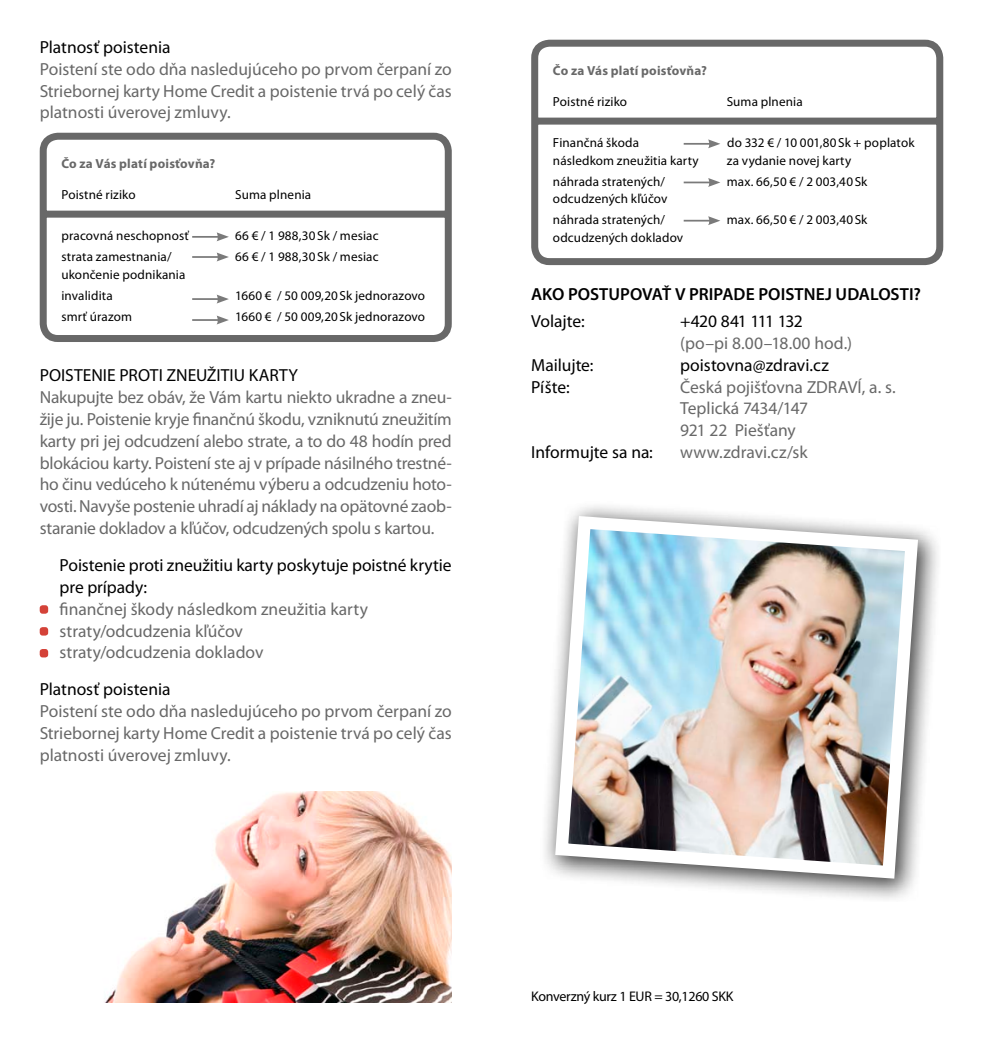
<style>
.page{position:relative;width:983px;height:1042px;background:#fff}
.page>*{position:absolute;margin:0;border:0;box-sizing:border-box;transform-origin:0 0}
.t1{font:17.5px/21.9px "Myriad Pro";color:#686868;text-align:justify}
.t2{font:17.5px/21.9px "Myriad Pro";letter-spacing:-.005em;color:#000}
.t3{font:600 17.5px "Myriad Pro";letter-spacing:.005em;color:#000}
.t4{font:17.5px "Myriad Pro";letter-spacing:-.05em;color:#000}
.t5{font:14px "Myriad Pro";letter-spacing:-.02em;color:#000}
.t6{font:13.12px/21px "Myriad Pro";letter-spacing:.01em;color:#000}
.t7{font:700 13.12px "Myriad Pro";letter-spacing:.015em;color:#686868}
</style>
<div class="page">
<div style="left:535px;top:496px;width:405px;height:406px;background:#000;opacity:.75"></div>
<img style="left:548px;top:509px;width:376px;height:376px">
<svg style="left:531px;top:39px;width:413px;height:227px"></svg>
<hr style="left:683px;top:143px;width:27px;height:2px;background:#7a7a7a">
<svg style="left:708px;top:139px;width:12px;height:9px"></svg>
<svg style="left:683px;top:178px;width:37px;height:9px"></svg>
<hr style="left:683px;top:220px;width:27px;height:2px;background:#7a7a7a">
<svg style="left:708px;top:216px;width:12px;height:9px"></svg>
<div style="left:40px;top:605px;width:8px;height:9px;background:#d44238;border-radius:3px"></div>
<div style="left:40px;top:627px;width:8px;height:8px;background:#d44238;border-radius:3px"></div>
<div style="left:40px;top:649px;width:8px;height:8px;background:#d44238;border-radius:3px"></div>
<svg style="left:39px;top:132px;width:413px;height:210px"></svg>
<hr style="left:192px;top:236px;width:27px;height:2px;background:#7a7a7a">
<svg style="left:216px;top:232px;width:13px;height:9px"></svg>
<hr style="left:192px;top:256px;width:27px;height:2px;background:#7a7a7a">
<svg style="left:216px;top:252px;width:13px;height:9px"></svg>
<hr style="left:192px;top:298px;width:27px;height:2px;background:#7a7a7a">
<svg style="left:216px;top:295px;width:13px;height:8px"></svg>
<hr style="left:192px;top:319px;width:27px;height:2px;background:#7a7a7a">
<svg style="left:216px;top:315px;width:13px;height:9px"></svg>
<img style="left:105px;top:791px;width:346px;height:211px">
<p class="t2" style="left:40px;top:36px;width:132px">Platnosť poistenia</p>
<p class="t1" style="left:40px;top:58px;width:413px">Poistení ste odo dňa nasledujúceho po prvom čerpaní zo Striebornej karty Home Credit a poistenie trvá po celý čas platnosti úverovej zmluvy.</p>
<p class="t7" style="left:61px;top:155px;width:155px">Čo za Vás platí poisťovňa?</p>
<p class="t6" style="left:61px;top:184px;width:76px">Poistné riziko</p>
<p class="t6" style="left:235px;top:184px;width:78px">Suma plnenia</p>
<p class="t6" style="left:61px;top:225px;width:129px">pracovná neschopnosť</p>
<p class="t6" style="left:235px;top:225px;width:145px">66 € / 1 988,30Sk / mesiac</p>
<p class="t6" style="left:61px;top:246px;width:112px">strata zamestnania/</p>
<p class="t6" style="left:235px;top:246px;width:145px">66 € / 1 988,30Sk / mesiac</p>
<p class="t6" style="left:61px;top:263px;width:125px">ukončenie podnikania invalidita</p>
<p class="t6" style="left:235px;top:284px;width:191px">1660 € / 50 009,20Sk jednorazovo</p>
<p class="t6" style="left:61px;top:305px;width:72px">smrť úrazom</p>
<p class="t6" style="left:235px;top:305px;width:191px">1660 € / 50 009,20Sk jednorazovo</p>
<p class="t2" style="left:40px;top:364px;width:260px">POISTENIE PROTI ZNEUŽITIU KARTY</p>
<p class="t1" style="left:40px;top:386px;width:413px">Nakupujte bez obáv, že Vám kartu niekto ukradne a zneu&shy;žije ju. Poistenie kryje finančnú škodu, vzniknutú zneužitím karty pri jej odcudzení alebo strate, a to do 48 hodín pred blokáciou karty. Poistení ste aj v prípade násilného trestné&shy;ho činu vedúceho k nútenému výberu a odcudzeniu hoto&shy;vosti. Navyše postenie uhradí aj náklady na opätovné zaob&shy;staranie dokladov a kľúčov, odcudzených spolu s kartou.</p>
<p class="t2" style="left:60px;top:554px;width:393px">Poistenie proti zneužitiu karty poskytuje poistné krytie pre prípady:</p>
<p class="t1" style="left:60px;top:597px;width:310px;text-align:left">finančnej škody následkom zneužitia karty straty/odcudzenia kľúčov straty/odcudzenia dokladov</p>
<p class="t2" style="left:40px;top:678px;width:132px">Platnosť poistenia</p>
<p class="t1" style="left:40px;top:700px;width:413px">Poistení ste odo dňa nasledujúceho po prvom čerpaní zo Striebornej karty Home Credit a poistenie trvá po celý čas platnosti úverovej zmluvy.</p>
<p class="t7" style="left:552px;top:62px;width:155px">Čo za Vás platí poisťovňa?</p>
<p class="t6" style="left:552px;top:91px;width:76px">Poistné riziko</p>
<p class="t6" style="left:726px;top:91px;width:78px">Suma plnenia</p>
<p class="t6" style="left:552px;top:132px;width:88px">Finančná škoda</p>
<p class="t6" style="left:727px;top:132px;width:189px">do 332 € / 10 001,80Sk + poplatok</p>
<p class="t6" style="left:552px;top:149px;width:147px">následkom zneužitia karty</p>
<p class="t6" style="left:726px;top:149px;width:126px">za vydanie novej karty</p>
<p class="t6" style="left:552px;top:170px;width:114px">náhrada stratených/</p>
<p class="t6" style="left:726px;top:170px;width:142px">max. 66,50 € / 2 003,40Sk</p>
<p class="t6" style="left:552px;top:188px;width:116px">odcudzených kľúčov náhrada stratených/</p>
<p class="t6" style="left:726px;top:209px;width:142px">max. 66,50 € / 2 003,40Sk</p>
<p class="t6" style="left:553px;top:226px;width:132px">odcudzených dokladov</p>
<p class="t3" style="left:531px;top:283px;width:49px">AKO POSTUPOVAŤ</p>
<p class="t3" style="left:674px;top:283px;width:24px">V PRIPADE</p>
<p class="t3" style="left:758px;top:283px;width:164px">POISTNEJ UDALOSTI?</p>
<p class="t2" style="left:531px;top:310px;width:55px">Volajte:</p>
<p class="t4" style="left:680px;top:310px;width:124px">+420 841 111 132</p>
<p class="t1" style="left:680px;top:332px;width:173px">(po–pi 8.00–18.00 hod.)</p>
<p class="t2" style="left:531px;top:354px;width:64px">Mailujte:</p>
<p class="t2" style="left:680px;top:354px;width:150px">poistovna@zdravi.cz</p>
<p class="t2" style="left:531px;top:375px;width:40px">Píšte:</p>
<p class="t1" style="left:680px;top:375px;width:217px;text-align:left">Česká pojišťovna ZDRAVÍ, a. s.<br>Teplická 7434/147<br>921 22 Piešťany</p>
<p class="t2" style="left:531px;top:441px;width:123px">Informujte sa na:</p>
<p class="t1" style="left:680px;top:441px;width:129px">www.zdravi.cz/sk</p>
<p class="t5" style="left:531px;top:988px;width:204px">Konverzný kurz 1 EUR = 30,1260 SKK</p>
</div>
